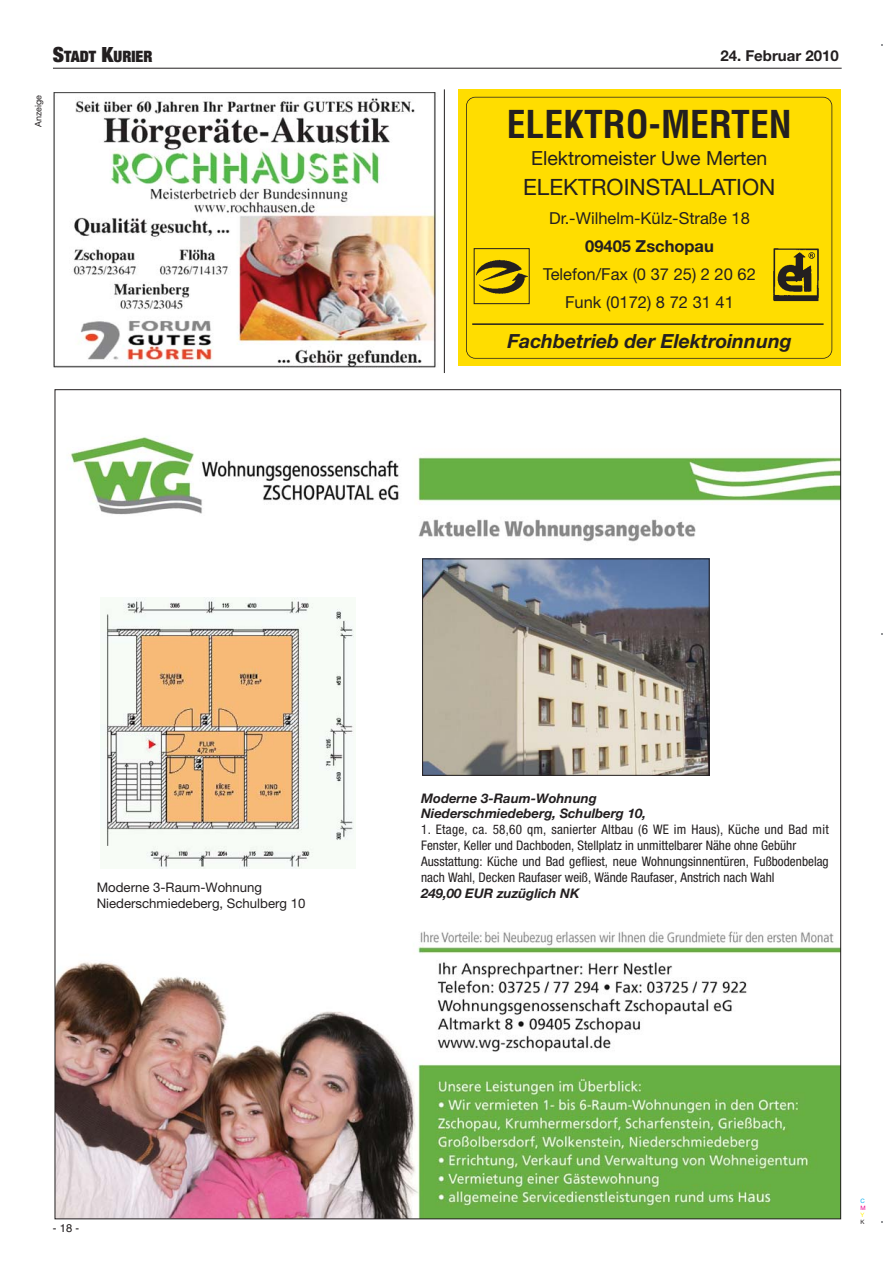
<style>
.page{position:relative;width:893px;height:1263px;background:#fff}
.page>*{position:absolute;margin:0;border:0;box-sizing:border-box;transform-origin:0 0}
.t1{font:700 condensed 37.5px "Helvetica";color:#231f20}
.t2{font:22.5px "Helvetica Neue";color:#231f20}
.t3{font:italic 700 19.5px "Helvetica Neue";color:#231f20}
.t4{font:19.5px "Helvetica Neue";color:#231f20}
.t5{font:16.5px/28px "Helvetica Neue";color:#231f20;text-align:center}
.t6{font:700 16.5px "Helvetica Neue";color:#231f20}
.t7{font:900 expanded 15.75px "Helvetica Neue";color:#231f20}
.t8{font:700 15px "Helvetica Neue";color:#231f20}
.t9{font:condensed 13.2px/15.9px "Helvetica Neue";color:#231f20}
.t10{font:italic 700 13.2px/15.9px "Helvetica Neue";color:#231f20}
.t11{font:13.2px/15.9px "Helvetica Neue";color:#231f20}
.t12{font:11.25px "Helvetica";color:#231f20}
.t13{font:9px "Helvetica Neue";color:#231f20}
.t14{font:6px "Helvetica Neue";color:#00adef}
.t15{font:6px "Helvetica Neue";color:#ec008c}
.t16{font:6px "Helvetica Neue";color:#fff200}
.t17{font:6px "Helvetica Neue";color:#231f20}
.s1{font-size:21px}
</style>
<div class="page">
<hr style="left:53px;top:68px;width:788px;height:1px;background:#231f20">
<img style="left:53px;top:92px;width:391px;height:281px">
<div style="left:457px;top:90px;width:383px;height:276px;background:#fd0"></div>
<hr style="left:472px;top:323px;width:351px;height:2px;background:#231f20">
<div style="left:466px;top:97px;width:366px;height:262px;border:2px solid #231f20;border-radius:9px"></div>
<img style="left:476px;top:259px;width:51px;height:35px">
<div style="left:474px;top:248px;width:55px;height:56px;border:1px solid #231f20"></div>
<img style="left:773px;top:248px;width:46px;height:54px">
<img style="left:57px;top:437px;width:782px;height:780px">
<img style="left:424px;top:561px;width:283px;height:213px">
<div style="left:422px;top:559px;width:287px;height:217px;border:1px solid #231f20"></div>
<img style="left:100px;top:598px;width:256px;height:270px">
<hr style="left:444px;top:89px;width:1px;height:284px;background:#231f20">
<p class="t7" style="left:53px;top:51px;width:101px"><span class="s1">S</span>TADT <span class="s1">K</span>URIER</p>
<p class="t8" style="left:720px;top:50px;width:120px">24. Februar 2010</p>
<p class="t13" style="left:35px;top:127px;width:33px;rotate:-90deg">Anzeige</p>
<h1 class="t1" style="left:507px;top:110px;width:286px">ELEKTRO-MERTEN</h1>
<h3 class="t4" style="left:531px;top:151px;width:238px">Elektromeister Uwe Merten</h3>
<h2 class="t2" style="left:523px;top:179px;width:254px">ELEKTROINSTALLATION</h2>
<p class="t5" style="left:549px;top:206px;width:202px">Dr.-Wilhelm-Külz-Straße 18</p>
<p class="t6" style="left:585px;top:240px;width:130px">09405 Zschopau</p>
<p class="t5" style="left:543px;top:262px;width:214px">Telefon/Fax (0 37 25) 2 20 62<br>Funk (0172) 8 72 31 41</p>
<h3 class="t3" style="left:507px;top:335px;width:286px">Fachbetrieb der Elektroinnung</h3>
<p class="t11" style="left:97px;top:881px;width:210px">Moderne 3-Raum-Wohnung<br>Niederschmiedeberg, Schulberg 10</p>
<p class="t12" style="left:53px;top:1224px;width:28px">- 18 -</p>
<p class="t10" style="left:421px;top:791px;width:226px">Moderne 3-Raum-Wohnung<br>Niederschmiedeberg, Schulberg 10,</p>
<p class="t9" style="left:421px;top:823px;width:409px">1. Etage, ca. 58,60 qm, sanierter Altbau (6 WE im Haus), Küche und Bad mit Fenster, Keller und Dachboden, Stellplatz in unmittelbarer Nähe ohne Gebühr Ausstattung: Küche und Bad gefliest, neue Wohnungsinnentüren, Fußbodenbelag nach Wahl, Decken Raufaser weiß, Wände Raufaser, Anstrich nach Wahl</p>
<p class="t10" style="left:421px;top:887px;width:160px">249,00 EUR zuzüglich NK</p>
<p class="t14" style="left:860px;top:1198px;width:6px">C</p>
<p class="t15" style="left:860px;top:1206px;width:7px">M</p>
<p class="t16" style="left:860px;top:1213px;width:5px">Y</p>
<p class="t17" style="left:860px;top:1220px;width:6px">K</p>
</div>
